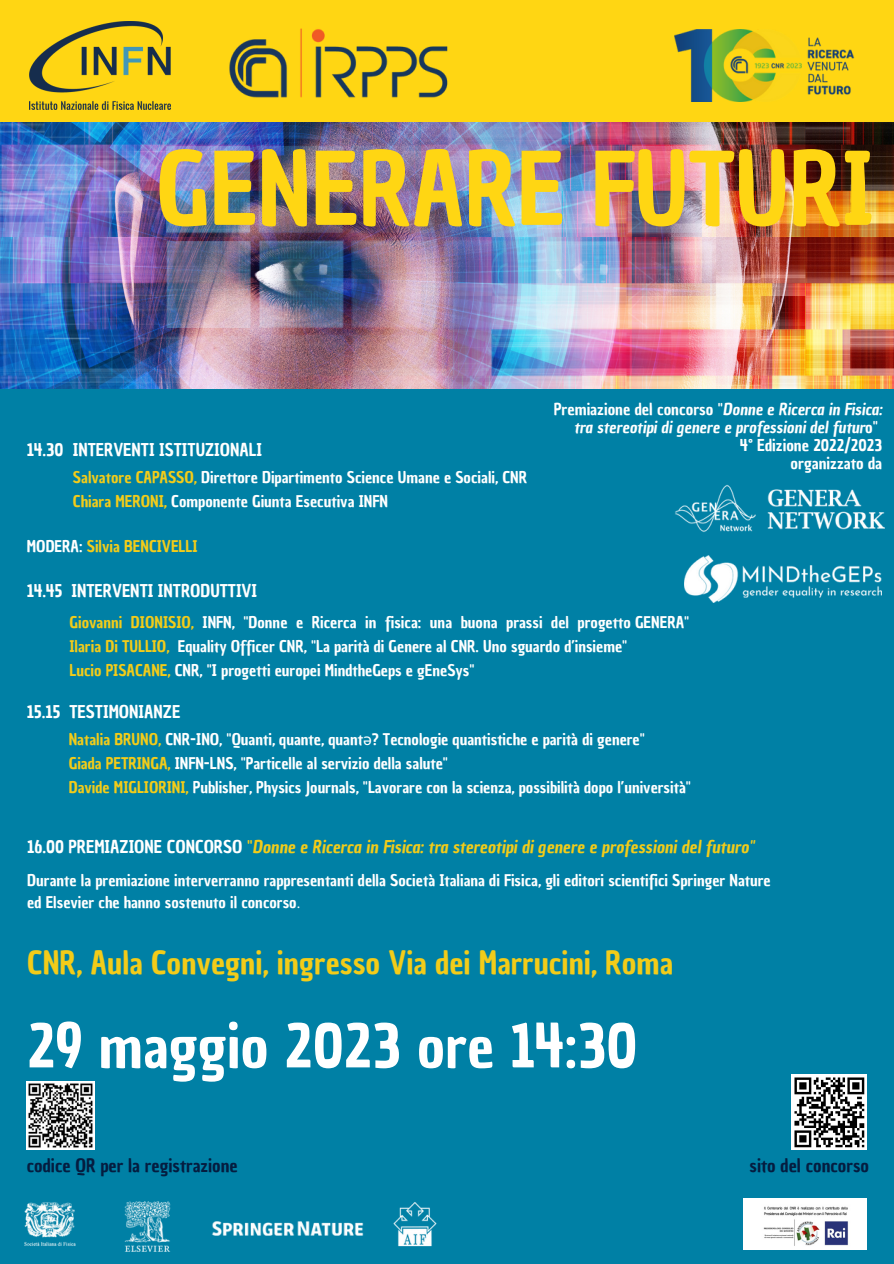
<style>
.page{position:relative;width:894px;height:1264px;background:#fff}
.page>*{position:absolute;margin:0;border:0;box-sizing:border-box;transform-origin:0 0}
.t1{font:98.55px "Chau Philomene One";color:#ffd613}
.t2{font:59.55px "Chau Philomene One";color:#fff}
.t3{font:31.05px "Chau Philomene One";color:#f3cc19}
.t4{font:18px "Chau Philomene One";color:#051d40}
.t5{font:italic 17.25px "Chau Philomene One";color:#f3cc19}
.t6{font:17.25px "Chau Philomene One";color:#fff}
.t7{font:16.05px "Chau Philomene One";color:#fff}
.t8{font:italic 16.05px "Chau Philomene One";color:#fff}
.t9{font:15.75px/24px "Chau Philomene One";color:#fff}
.t10{font:15.75px "Chau Philomene One";color:#f3cc19}
.s1{font-style:italic}
.s2{font-style:normal}
.s3{color:#f3cc19}
.s4{color:#fff}
.s5{font-family:"Noto Sans"}
.s6{font-style:normal;color:#fff}
.s7{font-family:"Minion Pro"}
</style>
<div class="page">
<div style="left:0;top:0;width:893px;height:1263px;background:#0080a5"></div>
<img style="left:684px;top:555px;width:197px;height:47px">
<img style="left:212px;top:1221px;width:151px;height:15px">
<img style="left:124px;top:1201px;width:47px;height:51px">
<img style="left:393px;top:1202px;width:44px;height:45px">
<img style="left:24px;top:1202px;width:52px;height:44px">
<div style="left:0;top:0;width:893px;height:123px;background:#ffd613"></div>
<img style="left:674px;top:30px;width:181px;height:72px">
<img style="left:743px;top:1198px;width:123px;height:51px">
<img style="left:30px;top:22px;width:141px;height:88px">
<img style="left:229px;top:28px;width:219px;height:70px">
<img style="left:675px;top:484px;width:210px;height:48px">
<img style="left:791px;top:1074px;width:74px;height:74px">
<img style="left:27px;top:1081px;width:67px;height:68px">
<img style="left:0;top:123px;width:893px;height:266px">
<p class="t1" style="left:156px;top:123px;width:719px">GENERARE FUTURI</p>
<p class="t7" style="left:553px;top:398px;width:330px">Premiazione del concorso "<span class="s1">Donne e Ricerca in Fisica:</span></p>
<p class="t8" style="left:574px;top:416px;width:305px">tra stereotipi di genere e professioni del futur<span class="s2">o"</span></p>
<p class="t7" style="left:740px;top:434px;width:143px">4° Edizione 2022/2023</p>
<p class="t7" style="left:790px;top:452px;width:93px">organizzato da</p>
<p class="t6" style="left:27px;top:438px;width:236px">14.30 INTERVENTI ISTITUZIONALI</p>
<p class="t9" style="left:73px;top:465px;width:455px"><span class="s3">Salvatore CAPASSO,</span> Direttore Dipartimento Science Umane e Sociali, CNR</p>
<p class="t9" style="left:73px;top:489px;width:316px"><span class="s3">Chiara MERONI,</span> Componente Giunta Esecutiva INFN</p>
<p class="t10" style="left:27px;top:535px;width:172px"><span class="s4">MODERA:</span> Silvia BENCIVELLI</p>
<p class="t6" style="left:27px;top:579px;width:232px">14.45 INTERVENTI INTRODUTTIVI</p>
<p class="t9" style="left:69px;top:610px;width:621px"><span class="s3">Giovanni DIONISIO,</span> INFN, "Donne e Ricerca in fisica: una buona prassi del progetto GENERA"<br><span class="s3">Ilaria Di TULLIO,</span> Equality Officer CNR, "La parità di Genere al CNR. Uno sguardo d’insieme"<br><span class="s3">Lucio PISACANE,</span> CNR, "I progetti europei MindtheGeps e gEneSys"</p>
<p class="t6" style="left:27px;top:700px;width:155px">15.15 TESTIMONIANZE</p>
<p class="t9" style="left:69px;top:727px;width:577px"><span class="s3">Natalia BRUNO,</span> CNR-INO, "Quanti, quante, quant<span class="s5">ә</span>? Tecnologie quantistiche e parità di genere"</p>
<p class="t9" style="left:69px;top:751px;width:380px"><span class="s3">Giada PETRINGA,</span> INFN-LNS, "Particelle al servizio della salute"</p>
<p class="t9" style="left:69px;top:775px;width:623px"><span class="s3">Davide MIGLIORINI,</span> Publisher, Physics Journals, "Lavorare con la scienza, possibilità dopo l’università"</p>
<p class="t5" style="left:27px;top:834px;width:728px"><span class="s6">16.00 PREMIAZIONE CONCORSO</span> <span class="s2">"</span>Donne e Ricerca in Fisica: tra stereotipi di genere e professioni del futuro"</p>
<p class="t9" style="left:27px;top:869px;width:744px;line-height:22px">Durante la premiazione interverranno rappresentanti della Società Italiana di Fisica, gli editori scientifici Springer Nature ed Elsevier che hanno sostenuto il concorso<span class="s7">.</span></p>
<p class="t3" style="left:27px;top:941px;width:647px">CNR, Aula Convegni, ingresso Via dei Marrucini, Roma</p>
<p class="t2" style="left:27px;top:1005px;width:611px">29 maggio 2023 ore 14:30</p>
<p class="t4" style="left:27px;top:1153px;width:212px">codice QR per la registrazione</p>
<p class="t4" style="left:749px;top:1153px;width:121px">sito del concorso</p>
</div>
